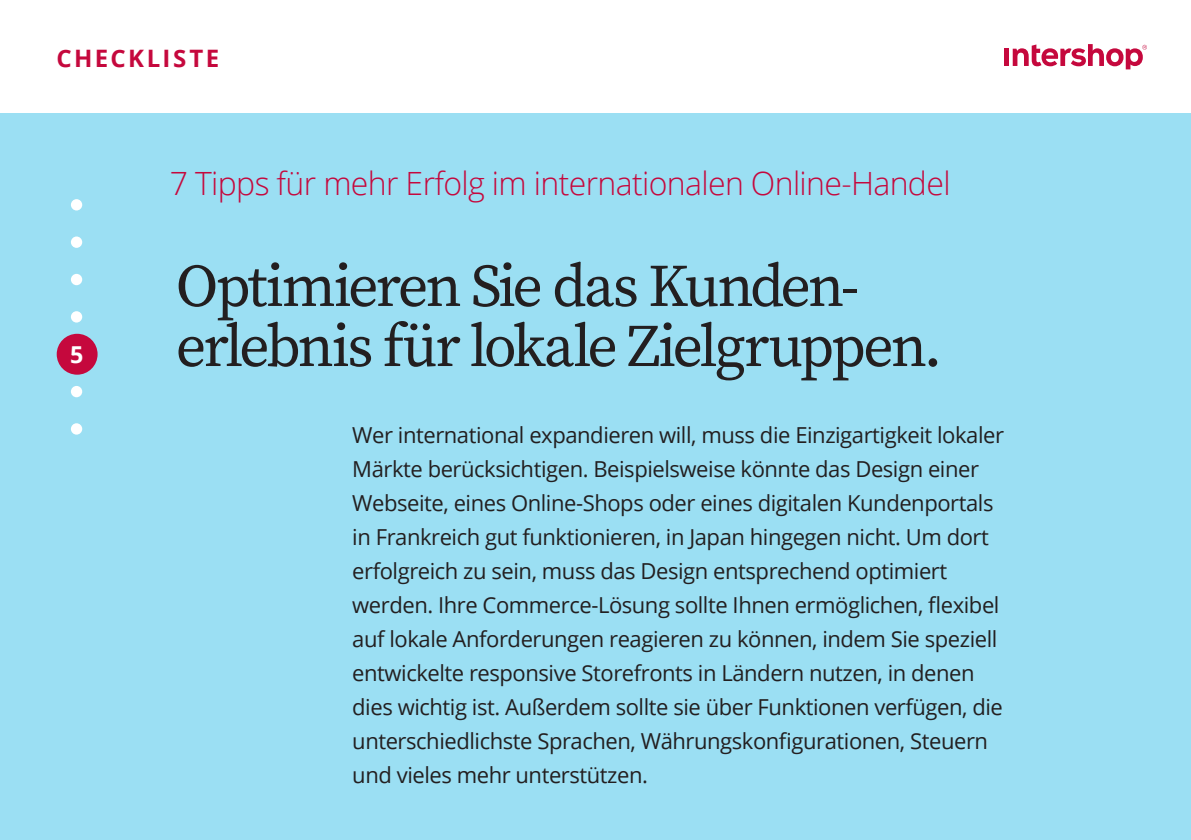
<style>
.page{position:relative;width:1191px;height:840px;background:#fff}
.page>*{position:absolute;margin:0;border:0;box-sizing:border-box;transform-origin:0 0}
.t1{font:60px/60px "Source Serif Variable";letter-spacing:-.05em;color:#231f20}
.t2{font:300 32px "Open Sans";letter-spacing:-.02em;color:#c5083d}
.t3{font:700 24px "Open Sans";letter-spacing:.095em;color:#c5083d}
.t4{font:700 23.2px "Open Sans";color:#fff}
.t5{font:22px/34px "Open Sans";letter-spacing:-.02em;color:#231f20}
</style>
<div class="page">
<div style="left:0;top:113px;width:1191px;height:726px;background:#9bdff3"></div>
<div style="left:71px;top:236px;width:11px;height:12px;background:#fff;border-radius:50%"></div>
<div style="left:71px;top:385px;width:11px;height:12px;background:#fff;border-radius:50%"></div>
<div style="left:71px;top:311px;width:11px;height:11px;background:#fff;border-radius:50%"></div>
<div style="left:71px;top:274px;width:11px;height:11px;background:#fff;border-radius:50%"></div>
<div style="left:71px;top:423px;width:11px;height:11px;background:#fff;border-radius:50%"></div>
<div style="left:71px;top:199px;width:11px;height:11px;background:#fff;border-radius:50%"></div>
<div style="left:57px;top:333px;width:41px;height:41px;background:#c5083d;border-radius:50%"></div>
<div style="left:1004px;top:49px;width:5px;height:17px;background:#c5083d"></div>
<svg style="left:1012px;top:44px;width:135px;height:25px"></svg>
<p class="t3" style="left:56px;top:41px;width:164px">CHECKLISTE</p>
<p class="t4" style="left:70px;top:338px;width:15px">5</p>
<h2 class="t2" style="left:170px;top:161px;width:782px">7 Tipps für mehr Erfolg im internationalen Online-Handel</h2>
<h1 class="t1" style="left:176px;top:256px;width:767px">Optimieren Sie das Kunden&shy;erlebnis für lokale Zielgruppen.</h1>
<p class="t5" style="left:352px;top:417px;width:653px">Wer international expandieren will, muss die Einzigartigkeit lokaler Märkte berücksichtigen. Beispielsweise könnte das Design einer Webseite, eines Online-Shops oder eines digitalen Kundenportals in Frankreich gut funktionieren, in Japan hingegen nicht. Um dort erfolgreich zu sein, muss das Design entsprechend optimiert werden. Ihre Commerce-Lösung sollte Ihnen ermöglichen, flexibel auf lokale Anforderungen reagieren zu können, indem Sie speziell entwickelte responsive Storefronts in Ländern nutzen, in denen dies wichtig ist. Außerdem sollte sie über Funktionen verfügen, die unterschiedlichste Sprachen, Währungskonfigurationen, Steuern und vieles mehr unterstützen.</p>
</div>
